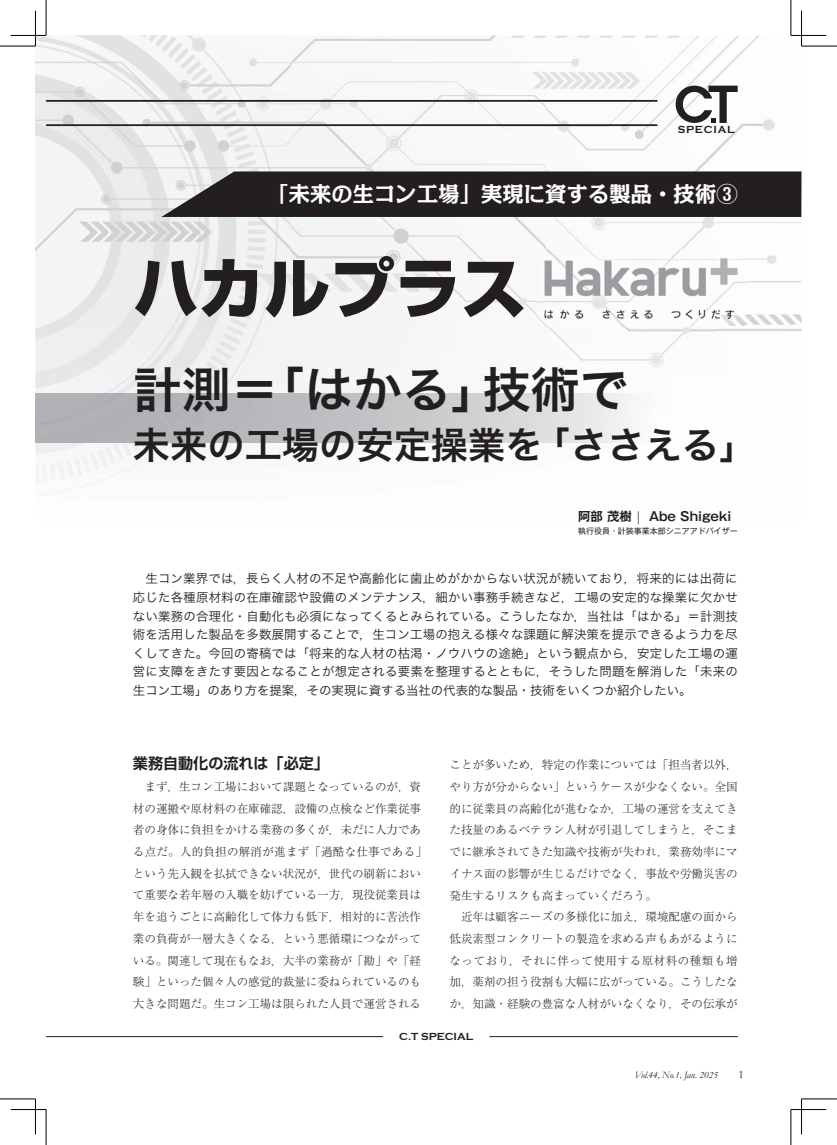
<style>
.page{position:relative;width:837px;height:1145px;background:#fff}
.page>*{position:absolute;margin:0;border:0;box-sizing:border-box;transform-origin:0 0}
.t1{font:800 65.5px "Shin Go Pro";color:#231f20}
.t2{font:48.75px "Hiragino Sans Pr 6 N W6";color:#231f20}
.t3{font:37.25px "Hiragino Sans Pr 6 N W6";color:#231f20}
.t4{font:700 21.25px "Kakumin Pro";letter-spacing:.005em;color:#fff}
.t5{font:700 15px "Shin Go Pro De";color:#231f20}
.t6{font:12.38px/18.6px "Hiragino Sans Pr 6 N W3";color:#231f20;text-align:justify}
.t7{font:700 12.38px "Gothic MB101 Pro De";color:#231f20}
.t8{font:300 11.5px/21.8px "Ryumin Pr 6 N";color:#231f20;text-align:justify}
.t9{font:11.5px "Garamond";color:#231f20}
.t10{font:700 10.62px "Copperplate";color:#231f20}
.t11{font:700 10.62px "Copperplate";letter-spacing:.075em;color:#231f20}
.t12{font:italic 9.75px "Garamond";color:#231f20}
.t13{font:8px "Gothic MB101 Pro";color:#231f20}
.s1{font-family:"Koz Min Pr 6 N";font-weight:400}
</style>
<div class="page">
<img style="left:35px;top:35px;width:510px;height:265px">
<img style="left:545px;top:35px;width:256px;height:221px">
<img style="left:716px;top:256px;width:85px;height:76px">
<img style="left:35px;top:300px;width:596px;height:187px">
<img style="left:631px;top:327px;width:85px;height:116px">
<img style="left:35px;top:393px;width:622px;height:49px">
<svg style="left:161px;top:171px;width:640px;height:46px;background:#302c2d"></svg>
<img style="left:536px;top:249px;width:209px;height:78px">
<img style="left:544px;top:257px;width:192px;height:61px">
<hr style="left:46px;top:124px;width:611px;height:2px;background:#231f20">
<hr style="left:46px;top:100px;width:611px;height:2px;background:#231f20">
<svg style="left:675px;top:86px;width:62px;height:37px"></svg>
<hr style="left:46px;top:1036px;width:337px;height:1px;background:#231f20">
<hr style="left:489px;top:1036px;width:248px;height:1px;background:#231f20">
<hr style="left:800px;top:11px;width:2px;height:35px;background:#fff">
<hr style="left:0;top:46px;width:35px;height:1px;background:#000">
<hr style="left:801px;top:46px;width:35px;height:1px;background:#000">
<hr style="left:0;top:1098px;width:35px;height:1px;background:#000">
<hr style="left:801px;top:1098px;width:35px;height:1px;background:#000">
<hr style="left:46px;top:0;width:1px;height:35px;background:#000">
<hr style="left:46px;top:1109px;width:1px;height:35px;background:#000">
<hr style="left:790px;top:0;width:1px;height:35px;background:#000">
<hr style="left:790px;top:1109px;width:1px;height:35px;background:#000">
<hr style="left:11px;top:35px;width:35px;height:1px;background:#000">
<hr style="left:790px;top:35px;width:36px;height:1px;background:#000">
<hr style="left:11px;top:1109px;width:35px;height:1px;background:#000">
<hr style="left:790px;top:1109px;width:36px;height:1px;background:#000">
<hr style="left:35px;top:11px;width:1px;height:35px;background:#000">
<hr style="left:35px;top:1098px;width:1px;height:36px;background:#000">
<hr style="left:801px;top:11px;width:1px;height:35px;background:#000">
<hr style="left:801px;top:1098px;width:1px;height:36px;background:#000">
<p class="t11" style="left:677px;top:123px;width:59px">SPECIAL</p>
<h3 class="t4" style="left:267px;top:177px;width:471px">「未来の生コン工場」実現に資する製品・技術③</h3>
<h1 class="t1" style="left:133px;top:236px;width:395px">ハカルプラス</h1>
<h2 class="t2" style="left:133px;top:346px;width:497px">計測＝「はかる」技術で</h2>
<h3 class="t3" style="left:133px;top:411px;width:624px">未来の工場の安定操業を「ささえる」</h3>
<p class="t7" style="left:578px;top:506px;width:155px">阿部 茂樹 <span class="s1">|</span> Abe Shigeki</p>
<p class="t13" style="left:578px;top:524px;width:161px">執行役員・計装事業本部シニアアドバイザー</p>
<p class="t6" style="left:133px;top:568px;width:606px;text-indent:12px">生コン業界では，長らく人材の不足や高齢化に歯止めがかからない状況が続いており，将来的には出荷に応じた各種原材料の在庫確認や設備のメンテナンス，細かい事務手続きなど，工場の安定的な操業に欠かせない業務の合理化・自動化も必須になってくるとみられている。こうしたなか，当社は「はかる」＝計測技術を活用した製品を多数展開することで，生コン工場の抱える様々な課題に解決策を提示できるよう力を尽くしてきた。今回の寄稿では「将来的な人材の枯渇・ノウハウの途絶」という観点から，安定した工場の運営に支障をきたす要因となることが想定される要素を整理するとともに，そうした問題を解消した「未来の生コン工場」のあり方を提案，その実現に資する当社の代表的な製品・技術をいくつか紹介したい。</p>
<h3 class="t5" style="left:133px;top:750px;width:197px">業務自動化の流れは「必定」</h3>
<p class="t8" style="left:133px;top:775px;width:295px;text-align:center">まず，生コン工場において課題となっているのが，資<br>材の運搬や原材料の在庫確認，設備の点検など作業従事者の身体に負担をかける業務の多くが，未だに人力である点だ。人的負担の解消が進まず「過酷な仕事である」という先入観を払拭できない状況が，世代の刷新において重要な若年層の入職を妨げている一方，現役従業員は年を追うごとに高齢化して体力も低下，相対的に苦渋作業の負荷が一層大きくなる，という悪循環につながっている。関連して現在もなお，大半の業務が「勘」や「経験」といった個々人の感覚的裁量に委ねられているのも大きな問題だ。生コン工場は限られた人員で運営される</p>
<p class="t8" style="left:449px;top:753px;width:289px">ことが多いため，特定の作業については「担当者以外，やり方が分からない」というケースが少なくない。全国的に従業員の高齢化が進むなか，工場の運営を支えてきた技量のあるベテラン人材が引退してしまうと，そこまでに継承されてきた知識や技術が失われ，業務効率にマイナス面の影響が生じるだけでなく，事故や労働災害の発生するリスクも高まっていくだろう。</p>
<p class="t8" style="left:449px;top:905px;width:289px;text-indent:12px">近年は顧客ニーズの多様化に加え，環境配慮の面から低炭素型コンクリートの製造を求める声もあがるようになっており，それに伴って使用する原材料の種類も増加，薬剤の担う役割も大幅に広がっている。こうしたなか，知識・経験の豊富な人材がいなくなり，その伝承が</p>
<p class="t10" style="left:399px;top:1030px;width:76px">C.T SPECIAL</p>
<p class="t12" style="left:634px;top:1067px;width:85px">Vol.44, No.1, Jan. 2025</p>
<p class="t9" style="left:738px;top:1066px;width:7px">1</p>
</div>
